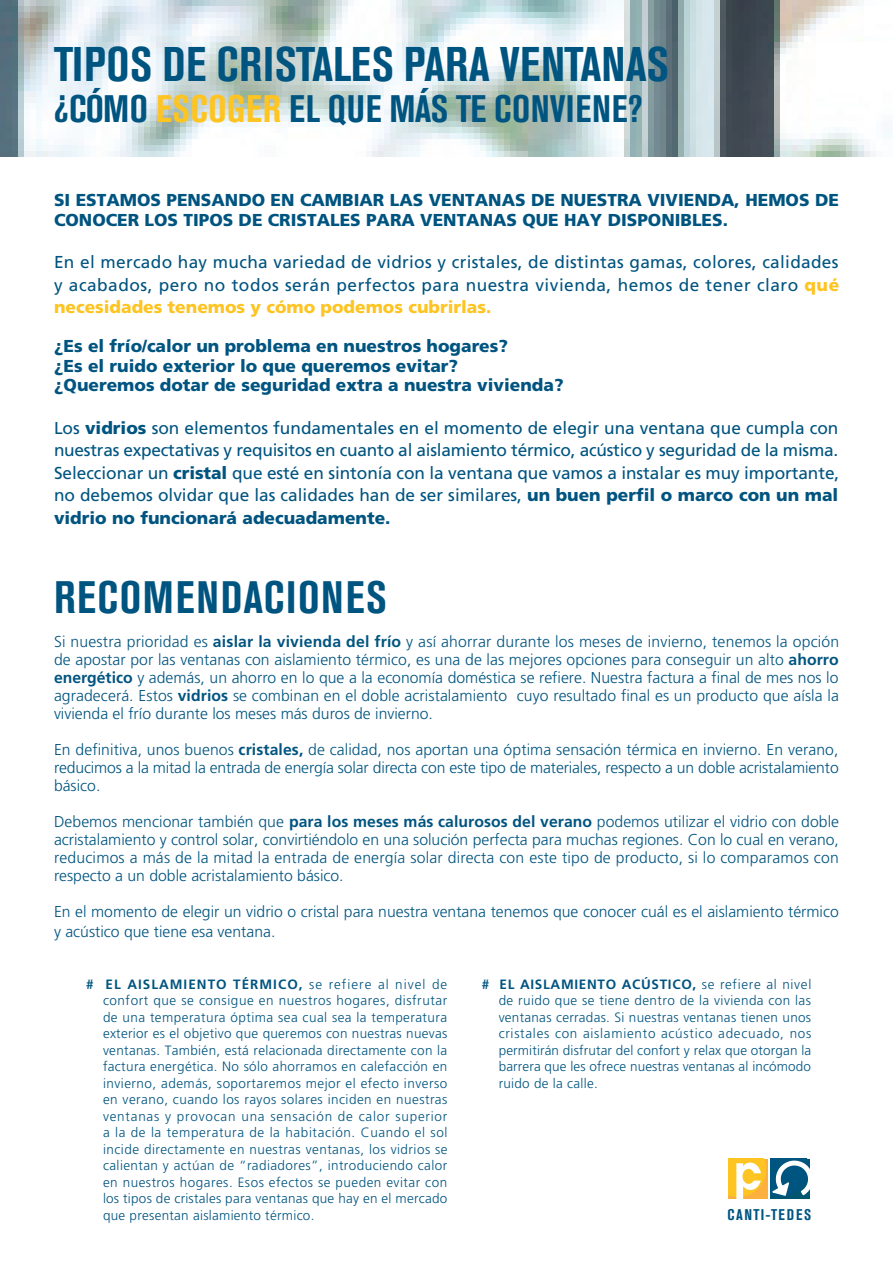
<style>
.page{position:relative;width:893px;height:1263px;background:#fff}
.page>*{position:absolute;margin:0;border:0;box-sizing:border-box;transform-origin:0 0}
.t1{font:700 condensed 48.15px "Akzidenz Grotesk BE";color:#005480}
.t2{font:700 condensed 45px "Akzidenz Grotesk BE";letter-spacing:.035em;color:#005480}
.t3{font:700 condensed 37.95px "Akzidenz Grotesk BE";letter-spacing:.015em;color:#005480}
.t4{font:17.25px/22.5px "Frutiger";letter-spacing:.015em;color:#005480;text-align:justify}
.t5{font:900 17.25px/19.6px "Frutiger";color:#005480}
.t6{font:300 15.75px/18px "Frutiger";color:#005480;text-align:justify}
.t7{font:700 condensed 15.45px "Akzidenz Grotesk BE";letter-spacing:.1em;color:#005480}
.t8{font:300 13.5px/16.5px "Frutiger";letter-spacing:.015em;color:#005480;text-align:justify}
.s1{color:#fec422}
.s2{font-weight:900;color:#fec422}
.s3{font-weight:900}
.s4{font-weight:700}
</style>
<div class="page">
<img style="left:0;top:0;width:893px;height:156px">
<svg style="left:728px;top:1159px;width:82px;height:40px"></svg>
<h1 class="t1" style="left:54px;top:37px;width:616px">TIPOS DE CRISTALES PARA VENTANAS</h1>
<h3 class="t3" style="left:54px;top:87px;width:590px">¿CÓMO <span class="s1">ESCOGER</span> EL QUE MÁS TE CONVIENE?</h3>
<p class="t5" style="left:54px;top:190px;width:786px">SI ESTAMOS PENSANDO EN CAMBIAR LAS VENTANAS DE NUESTRA VIVIENDA, HEMOS DE<br>CONOCER LOS TIPOS DE CRISTALES PARA VENTANAS QUE HAY DISPONIBLES.</p>
<p class="t4" style="left:54px;top:251px;width:787px">En el mercado hay mucha variedad de vidrios y cristales, de distintas gamas, colores, calidades y acabados, pero no todos serán perfectos para nuestra vivienda, hemos de tener claro <span class="s2">qué necesidades tenemos y cómo podemos cubrirlas.</span></p>
<p class="t5" style="left:54px;top:336px;width:511px">¿Es el frío/calor un problema en nuestros hogares?<br>¿Es el ruido exterior lo que queremos evitar?<br>¿Queremos dotar de seguridad extra a nuestra vivienda?</p>
<p class="t4" style="left:54px;top:416px;width:787px">Los <span class="s3">vidrios</span> son elementos fundamentales en el momento de elegir una ventana que cumpla con nuestras expectativas y requisitos en cuanto al aislamiento térmico, acústico y seguridad de la misma.<br>Seleccionar un <span class="s3">cristal</span> que esté en sintonía con la ventana que vamos a instalar es muy importante, no debemos olvidar que las calidades han de ser similares, <span class="s3">un buen perfil o marco con un mal vidrio no funcionará adecuadamente.</span></p>
<h2 class="t2" style="left:54px;top:572px;width:334px">RECOMENDACIONES</h2>
<p class="t6" style="left:54px;top:632px;width:787px">Si nuestra prioridad es <span class="s4">aislar la vivienda del frío</span> y así ahorrar durante los meses de invierno, tenemos la opción de apostar por las ventanas con aislamiento térmico, es una de las mejores opciones para conseguir un alto <span class="s4">ahorro energético</span> y además, un ahorro en lo que a la economía doméstica se refiere. Nuestra factura a final de mes nos lo agradecerá. Estos <span class="s4">vidrios</span> se combinan en el doble acristalamiento cuyo resultado final es un producto que aísla la vivienda el frío durante los meses más duros de invierno.</p>
<p class="t6" style="left:54px;top:740px;width:786px">En definitiva, unos buenos <span class="s4">cristales,</span> de calidad, nos aportan una óptima sensación térmica en invierno. En verano, reducimos a la mitad la entrada de energía solar directa con este tipo de materiales, respecto a un doble acristalamiento básico.</p>
<p class="t6" style="left:54px;top:812px;width:787px">Debemos mencionar también que <span class="s4">para los meses más calurosos del verano</span> podemos utilizar el vidrio con doble acristalamiento y control solar, convirtiéndolo en una solución perfecta para muchas regiones. Con lo cual en verano, reducimos a más de la mitad la entrada de energía solar directa con este tipo de producto, si lo comparamos con respecto a un doble acristalamiento básico.</p>
<p class="t6" style="left:54px;top:901px;width:786px;line-height:19.8px">En el momento de elegir un vidrio o cristal para nuestra ventana tenemos que conocer cuál es el aislamiento térmico y acústico que tiene esa ventana.</p>
<p class="t8" style="left:103px;top:976px;width:346px;text-indent:-17px"><span class="s4"># EL AISLAMIENTO TÉRMICO,</span> se refiere al nivel de confort que se consigue en nuestros hogares, disfrutar de una temperatura óptima sea cual sea la temperatura exterior es el objetivo que queremos con nuestras nuevas ventanas. También, está relacionada directamente con la factura energética. No sólo ahorramos en calefacción en invierno, además, soportaremos mejor el efecto inverso en verano, cuando los rayos solares inciden en nuestras ventanas y provocan una sensación de calor superior a la de la temperatura de la habitación. Cuando el sol incide directamente en nuestras ventanas, los vidrios se calientan y actúan de “radiadores”, introduciendo calor en nuestros hogares. Esos efectos se pueden evitar con los tipos de cristales para ventanas que hay en el mercado que presentan aislamiento térmico.</p>
<p class="t8" style="left:499px;top:976px;width:314px;text-indent:-17px"><span class="s4"># EL AISLAMIENTO ACÚSTICO,</span> se refiere al nivel de ruido que se tiene dentro de la vivienda con las ventanas cerradas. Si nuestras ventanas tienen unos cristales con aislamiento acústico adecuado, nos permitirán disfrutar del confort y relax que otorgan la barrera que les ofrece nuestras ventanas al incómodo ruido de la calle.</p>
<p class="t7" style="left:728px;top:1205px;width:85px">CANTI-TEDES</p>
</div>
